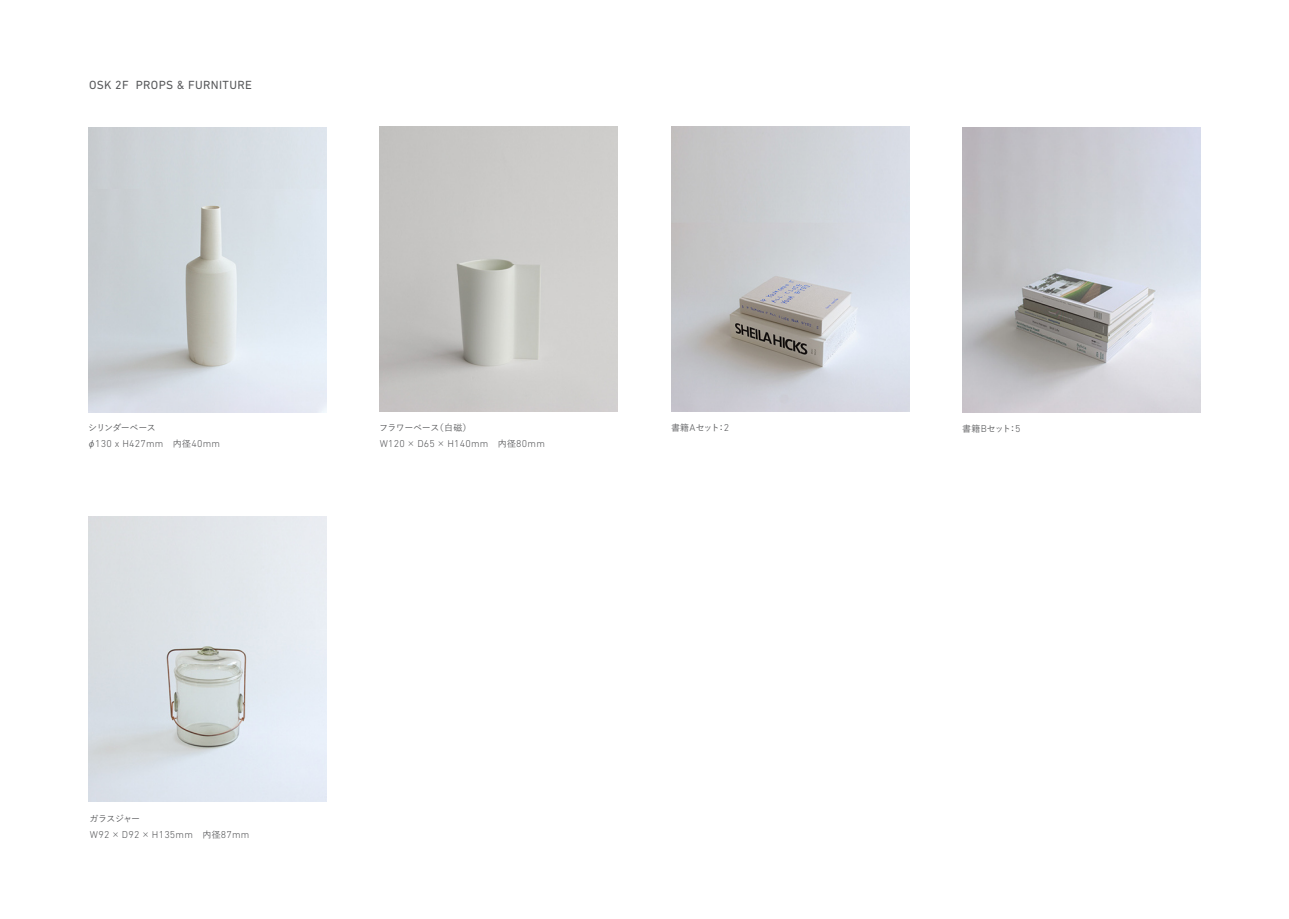
<style>
.page{position:relative;width:1289px;height:919px;background:#fff}
.page>*{position:absolute;margin:0;border:0;box-sizing:border-box;transform-origin:0 0}
.t1{font:12px "DIN Next LT Pro";letter-spacing:.03em;color:#57585a}
.t2{font:300 10.2px "DIN Next LT Pro";letter-spacing:.02em;color:#57585a}
.t3{font:500 9px "Yu Go";letter-spacing:-.06em;color:#57585a}
.t4{font:500 9px "Yu Go";letter-spacing:-.035em;color:#57585a}
.s1{font-size:10.05px}
.s2{font-family:"Yu Go";font-weight:500;font-size:9px}
.s3{font-family:"DIN Next LT Pro";font-weight:300;font-size:10.05px}
.s4{font-family:"DIN Next LT Pro";font-weight:300;font-size:10.2px}
</style>
<div class="page">
<img style="left:671px;top:127px;width:238px;height:285px">
<img style="left:380px;top:127px;width:238px;height:285px">
<img style="left:962px;top:127px;width:238px;height:285px">
<img style="left:88px;top:127px;width:239px;height:285px">
<img style="left:88px;top:516px;width:239px;height:285px">
<p class="t1" style="left:89px;top:78px;width:164px">OSK 2F PROPS &amp; FURNITURE</p>
<p class="t4" style="left:379px;top:419px;width:94px">フラワーベース（白磁）</p>
<p class="t2" style="left:380px;top:438px;width:167px"><span class="s1">W</span>120 <span class="s2">×</span> <span class="s1">D</span>65 <span class="s2">×</span> <span class="s1">H</span>140<span class="s1">mm</span><span class="s2">　内径</span>80<span class="s1">mm</span></p>
<p class="t3" style="left:88px;top:419px;width:69px">シリンダーベース</p>
<p class="t3" style="left:962px;top:420px;width:60px">書籍<span class="s3">B</span>セット：<span class="s4">5</span></p>
<p class="t2" style="left:87px;top:438px;width:134px"><span class="s2">φ</span>130 <span class="s1">x H</span>427<span class="s1">mm</span><span class="s2">　内径</span>40<span class="s1">mm</span></p>
<p class="t3" style="left:671px;top:419px;width:60px">書籍<span class="s3">A</span>セット：<span class="s4">2</span></p>
<p class="t3" style="left:90px;top:810px;width:52px">ガラスジャー</p>
<p class="t2" style="left:90px;top:828px;width:161px"><span class="s1">W</span>92 <span class="s2">×</span> <span class="s1">D</span>92 <span class="s2">×</span> <span class="s1">H</span>135<span class="s1">mm</span><span class="s2">　内径</span>87<span class="s1">mm</span></p>
</div>
